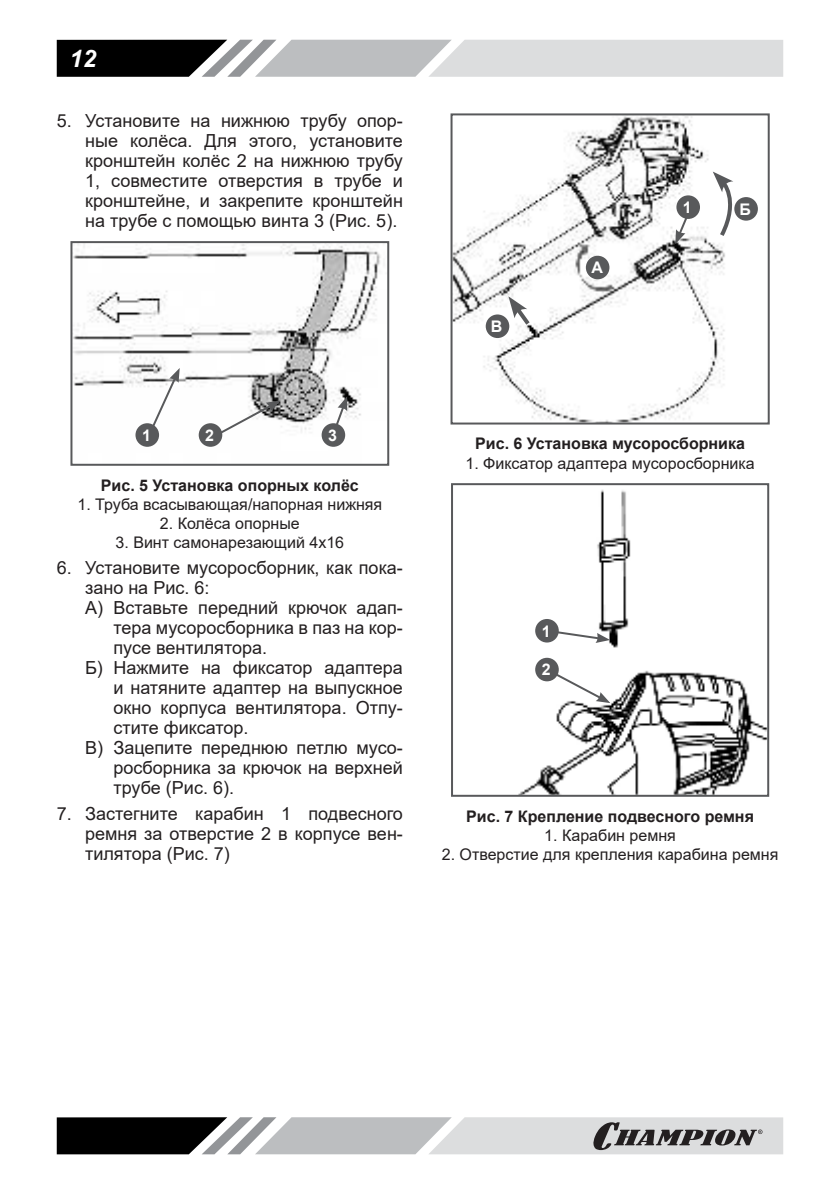
<style>
.page{position:relative;width:840px;height:1191px;background:#fff}
.page>*{position:absolute;margin:0;border:0;box-sizing:border-box;transform-origin:0 0}
.t1{font:italic 700 24px "Arial";color:#fff}
.t2{font:18px/20px "Arial";color:#231f20;text-align:justify}
.t3{font:16px "Arial";color:#231f20}
.t4{font:700 16px "Arial";color:#231f20}
.t5{font:700 16px "Arial";color:#fff}
</style>
<div class="page">
<svg style="left:57px;top:40px;width:725px;height:37px;background:#a7a8a9"></svg>
<svg style="left:57px;top:1117px;width:725px;height:37px;background:#9c9c9d"></svg>
<img style="left:73px;top:244px;width:308px;height:203px">
<div style="left:70px;top:241px;width:319px;height:225px;border:2px solid #58595b"></div>
<svg style="left:209px;top:400px;width:71px;height:40px"></svg>
<svg style="left:148px;top:368px;width:32px;height:66px"></svg>
<svg style="left:329px;top:396px;width:18px;height:44px"></svg>
<div style="left:135px;top:423px;width:24px;height:24px;background:#58595b;border-radius:50%"></div>
<div style="left:321px;top:423px;width:24px;height:24px;background:#58595b;border-radius:50%"></div>
<div style="left:198px;top:423px;width:24px;height:24px;background:#58595b;border-radius:50%"></div>
<img style="left:453px;top:116px;width:305px;height:305px">
<div style="left:450px;top:113px;width:319px;height:311px;border:2px solid #58595b"></div>
<div style="left:485px;top:314px;width:24px;height:24px;background:#58595b;border-radius:50%"></div>
<div style="left:585px;top:256px;width:24px;height:23px;background:#58595b;border-radius:50%"></div>
<svg style="left:508px;top:296px;width:25px;height:33px"></svg>
<svg style="left:712px;top:171px;width:27px;height:69px"></svg>
<svg style="left:675px;top:205px;width:17px;height:39px"></svg>
<div style="left:676px;top:195px;width:23px;height:24px;background:#58595b;border-radius:50%"></div>
<div style="left:733px;top:197px;width:24px;height:24px;background:#58595b;border-radius:50%"></div>
<img style="left:518px;top:489px;width:247px;height:305px">
<div style="left:451px;top:483px;width:317px;height:314px;border:2px solid #58595b"></div>
<svg style="left:544px;top:628px;width:65px;height:15px"></svg>
<svg style="left:544px;top:667px;width:66px;height:36px"></svg>
<div style="left:535px;top:619px;width:23px;height:23px;background:#58595b;border-radius:50%"></div>
<div style="left:535px;top:658px;width:23px;height:23px;background:#58595b;border-radius:50%"></div>
<h1 class="t1" style="left:70px;top:50px;width:28px">12</h1>
<p class="t2" style="left:85px;top:110px;width:319px;text-indent:-28px">5. Установите на нижнюю трубу опор&shy;ные колёса. Для этого, установите кронштейн колёс 2 на нижнюю трубу 1, совместите отверстия в трубе и кронштейне, и закрепите кронштейн на трубе с помощью винта 3 (Рис. 5).</p>
<p class="t5" style="left:142px;top:426px;width:10px">1</p>
<p class="t5" style="left:205px;top:426px;width:10px">2</p>
<p class="t5" style="left:328px;top:426px;width:10px">3</p>
<p class="t4" style="left:101px;top:474px;width:259px">Рис. 5 Установка опорных колёс</p>
<p class="t3" style="left:77px;top:493px;width:306px">1. Труба всасывающая/напорная нижняя</p>
<p class="t3" style="left:160px;top:512px;width:141px">2. Колёса опорные</p>
<p class="t3" style="left:115px;top:531px;width:230px">3. Винт самонарезающий 4х16</p>
<p class="t2" style="left:57px;top:557px;width:347px">6. Установите мусоросборник, как пока-</p>
<p class="t2" style="left:85px;top:577px;width:126px">зано на Рис. 6:</p>
<p class="t2" style="left:85px;top:597px;width:319px">А) Вставьте передний крючок адап-</p>
<p class="t2" style="left:113px;top:617px;width:291px">тера мусоросборника в паз на кор-</p>
<p class="t2" style="left:113px;top:637px;width:155px">пусе вентилятора.</p>
<p class="t2" style="left:85px;top:657px;width:319px">Б) Нажмите на фиксатор адаптера</p>
<p class="t2" style="left:113px;top:677px;width:291px">и натяните адаптер на выпускное</p>
<p class="t2" style="left:113px;top:697px;width:291px">окно корпуса вентилятора. Отпу-</p>
<p class="t2" style="left:113px;top:717px;width:136px">стите фиксатор.</p>
<p class="t2" style="left:85px;top:737px;width:319px">В) Зацепите переднюю петлю мусо-</p>
<p class="t2" style="left:113px;top:757px;width:291px">росборника за крючок на верхней</p>
<p class="t2" style="left:113px;top:777px;width:122px">трубе (Рис. 6).</p>
<p class="t2" style="left:85px;top:803px;width:319px;text-indent:-28px">7. Застегните карабин 1 подвесного ремня за отверстие 2 в корпусе вен&shy;тилятора (Рис. 7)</p>
<p class="t5" style="left:490px;top:315px;width:13px">В</p>
<p class="t5" style="left:591px;top:258px;width:13px">A</p>
<p class="t5" style="left:682px;top:198px;width:10px">1</p>
<p class="t5" style="left:739px;top:198px;width:13px">Б</p>
<p class="t4" style="left:475px;top:432px;width:271px">Рис. 6 Установка мусоросборника</p>
<p class="t3" style="left:465px;top:452px;width:290px">1. Фиксатор адаптера мусоросборника</p>
<p class="t5" style="left:541px;top:622px;width:10px">1</p>
<p class="t5" style="left:541px;top:660px;width:10px">2</p>
<p class="t4" style="left:466px;top:804px;width:289px">Рис. 7 Крепление подвесного ремня</p>
<p class="t3" style="left:544px;top:824px;width:133px">1. Карабин ремня</p>
<p class="t3" style="left:441px;top:843px;width:338px">2. Отверстие для крепления карабина ремня</p>
</div>
